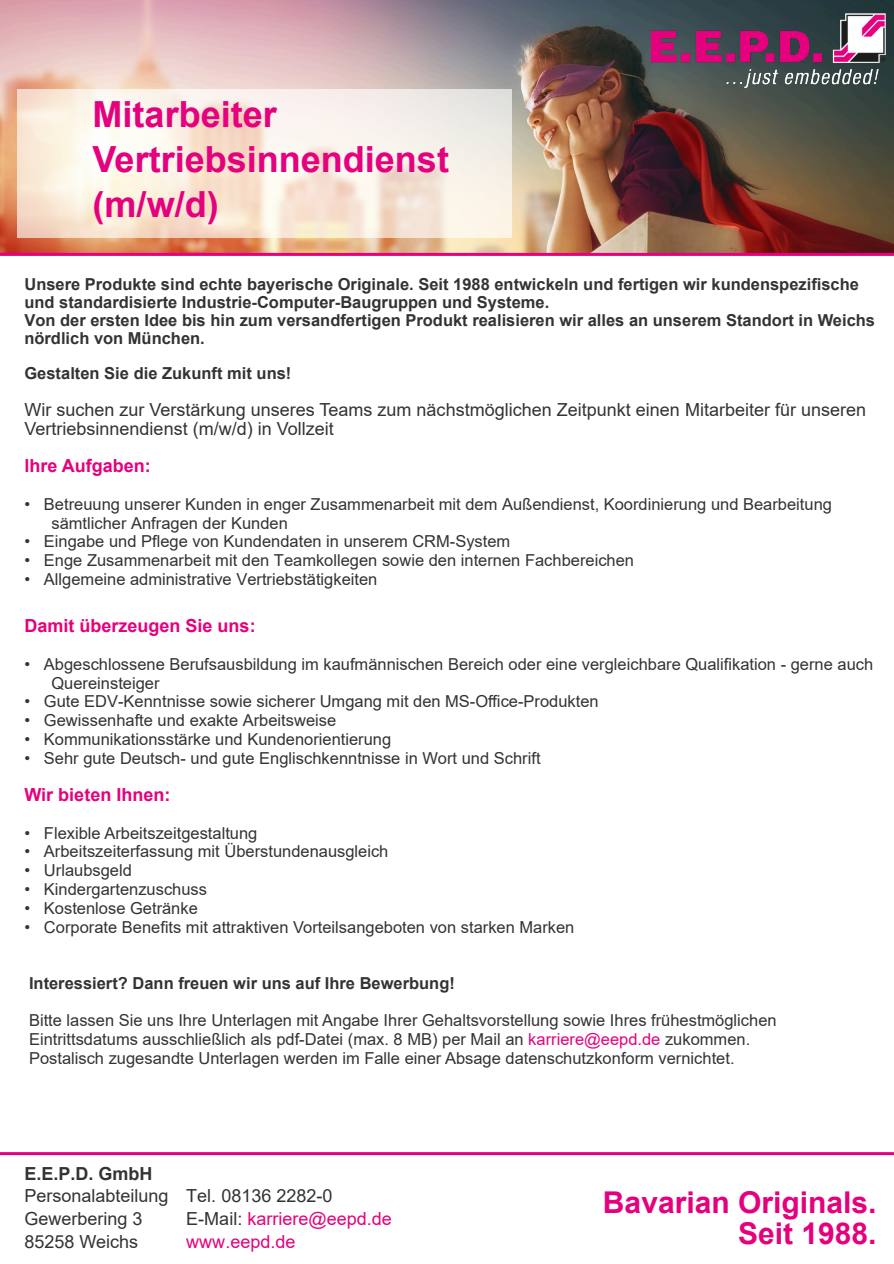
<style>
.page{position:relative;width:894px;height:1264px;background:#fff}
.page>*{position:absolute;margin:0;border:0;box-sizing:border-box;transform-origin:0 0}
.t1{font:700 36px "Arial";color:#e5007d}
.t2{font:700 30px "Arial";color:#e5007d}
.t3{font:18px "Arial";color:#333}
.t4{font:700 18px "Arial";color:#e5007d}
.t5{font:18px "Arial";color:#e5007d}
.t6{font:700 18px "Arial";color:#333}
.t7{font:16.5px "Arial";color:#333}
.t8{font:700 16.5px "Arial";color:#333}
.s1{color:#e5007d}
.s2{color:#333}
</style>
<div class="page">
<img style="left:0;top:0;width:893px;height:253px">
<hr style="left:0;top:253px;width:893px;height:3px;background:#e5007d">
<hr style="left:0;top:1152px;width:893px;height:3px;background:#e5007d">
<div style="left:17px;top:89px;width:494px;height:149px;background:#fff;opacity:.64"></div>
<img style="left:650px;top:14px;width:235px;height:73px">
<p class="t1" style="left:93px;top:101px;width:186px">Mitarbeiter</p>
<p class="t1" style="left:93px;top:146px;width:358px">Vertriebsinnendienst</p>
<p class="t1" style="left:93px;top:191px;width:127px">(m/w/d)</p>
<p class="t8" style="left:24px;top:278px;width:835px">Unsere Produkte sind echte bayerische Originale. Seit 1988 entwickeln und fertigen wir kundenspezifische</p>
<p class="t8" style="left:24px;top:296px;width:526px">und standardisierte Industrie-Computer-Baugruppen und Systeme.</p>
<p class="t8" style="left:24px;top:314px;width:851px">Von der ersten Idee bis hin zum versandfertigen Produkt realisieren wir alles an unserem Standort in Weichs</p>
<p class="t8" style="left:24px;top:332px;width:182px">nördlich von München.</p>
<p class="t8" style="left:24px;top:367px;width:268px">Gestalten Sie die Zukunft mit uns!</p>
<p class="t3" style="left:24px;top:403px;width:843px">Wir suchen zur Verstärkung unseres Teams zum nächstmöglichen Zeitpunkt einen Mitarbeiter für unseren</p>
<p class="t3" style="left:24px;top:422px;width:311px">Vertriebsinnendienst (m/w/d) in Vollzeit</p>
<p class="t4" style="left:24px;top:459px;width:128px">lhre Aufgaben:</p>
<p class="t7" style="left:24px;top:498px;width:808px">• Betreuung unserer Kunden in enger Zusammenarbeit mit dem Außendienst, Koordinierung und Bearbeitung</p>
<p class="t7" style="left:51px;top:516px;width:238px">sämtlicher Anfragen der Kunden</p>
<p class="t7" style="left:24px;top:535px;width:487px">• Eingabe und Pflege von Kundendaten in unserem CRM-System</p>
<p class="t7" style="left:24px;top:554px;width:611px">• Enge Zusammenarbeit mit den Teamkollegen sowie den internen Fachbereichen</p>
<p class="t7" style="left:24px;top:573px;width:354px">• Allgemeine administrative Vertriebstätigkeiten</p>
<p class="t4" style="left:24px;top:619px;width:233px">Damit überzeugen Sie uns:</p>
<p class="t7" style="left:24px;top:658px;width:850px">• Abgeschlossene Berufsausbildung im kaufmännischen Bereich oder eine vergleichbare Qualifikation - gerne auch</p>
<p class="t7" style="left:51px;top:676px;width:110px">Quereinsteiger</p>
<p class="t7" style="left:24px;top:695px;width:575px">• Gute EDV-Kenntnisse sowie sicherer Umgang mit den MS-Office-Produkten</p>
<p class="t7" style="left:24px;top:714px;width:313px">• Gewissenhafte und exakte Arbeitsweise</p>
<p class="t7" style="left:24px;top:733px;width:368px">• Kommunikationsstärke und Kundenorientierung</p>
<p class="t7" style="left:24px;top:751px;width:517px">• Sehr gute Deutsch- und gute Englischkenntnisse in Wort und Schrift</p>
<p class="t4" style="left:24px;top:788px;width:147px">Wir bieten Ihnen:</p>
<p class="t7" style="left:24px;top:826px;width:234px">• Flexible Arbeitszeitgestaltung</p>
<p class="t7" style="left:24px;top:845px;width:365px">• Arbeitszeiterfassung mit Überstundenausgleich</p>
<p class="t7" style="left:24px;top:864px;width:109px">• Urlaubsgeld</p>
<p class="t7" style="left:24px;top:883px;width:184px">• Kindergartenzuschuss</p>
<p class="t7" style="left:24px;top:901px;width:175px">• Kostenlose Getränke</p>
<p class="t7" style="left:24px;top:920px;width:551px">• Corporate Benefits mit attraktiven Vorteilsangeboten von starken Marken</p>
<p class="t8" style="left:29px;top:976px;width:427px">Interessiert? Dann freuen wir uns auf Ihre Bewerbung!</p>
<p class="t7" style="left:29px;top:1014px;width:749px">Bitte lassen Sie uns Ihre Unterlagen mit Angabe Ihrer Gehaltsvorstellung sowie Ihres frühestmöglichen</p>
<p class="t7" style="left:29px;top:1032px;width:722px">Eintrittsdatums ausschließlich als pdf-Datei (max. 8 MB) per Mail an <span class="s1">karriere@eepd.de</span> zukommen.</p>
<p class="t7" style="left:29px;top:1051px;width:706px">Postalisch zugesandte Unterlagen werden im Falle einer Absage datenschutzkonform vernichtet.</p>
<p class="t6" style="left:24px;top:1166px;width:130px">E.E.P.D. GmbH</p>
<p class="t3" style="left:24px;top:1189px;width:146px">Personalabteilung</p>
<p class="t3" style="left:24px;top:1211px;width:120px">Gewerbering 3</p>
<p class="t3" style="left:24px;top:1234px;width:115px">85258 Weichs</p>
<p class="t3" style="left:186px;top:1189px;width:148px">Tel. 08136 2282-0</p>
<p class="t5" style="left:186px;top:1211px;width:207px"><span class="s2">E-Mail:</span> karriere@eepd.de</p>
<p class="t5" style="left:186px;top:1234px;width:111px">www.eepd.de</p>
<p class="t2" style="left:602px;top:1191px;width:275px">Bavarian Originals.</p>
<p class="t2" style="left:737px;top:1222px;width:140px">Seit 1988.</p>
</div>
